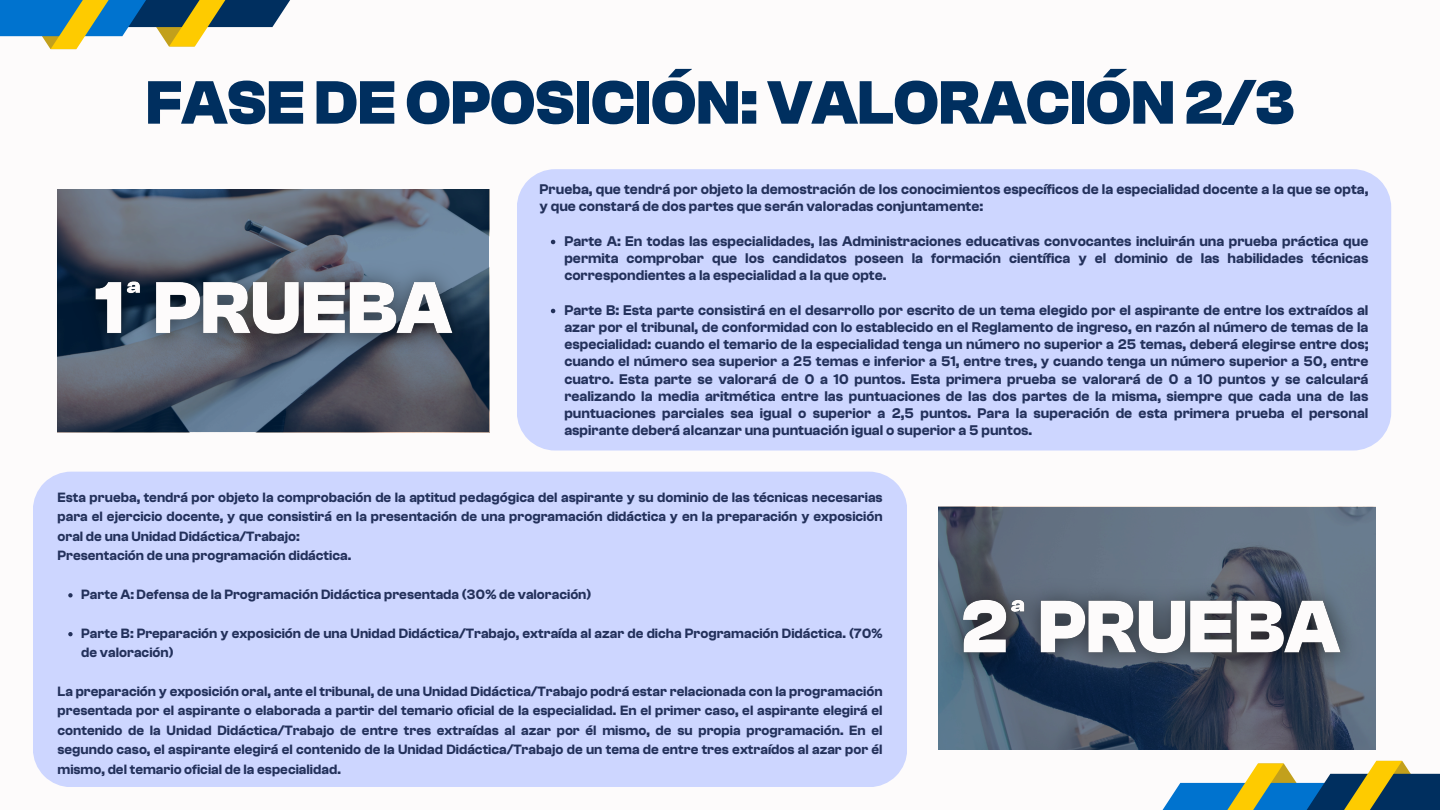
<style>
.page{position:relative;width:1440px;height:810px;background:#fdfbfb}
.page>*{position:absolute;margin:0;border:0;box-sizing:border-box;transform-origin:0 0}
.t1{font:700 63.4px "Clash Grotesk";color:#002f5f}
.t2{font:600 14.5px/17.2px "Clash Grotesk";color:#23315b;text-align:justify}
.t3{font:600 14px/19.4px "Clash Grotesk";color:#23315b}
</style>
<div class="page">
<img style="left:57px;top:189px;width:432px;height:243px">
<img style="left:938px;top:507px;width:437px;height:243px">
<div style="left:517px;top:169px;width:874px;height:282px;background:#cdd6ff"></div>
<div style="left:33px;top:472px;width:874px;height:315px;background:#cdd6ff"></div>
<svg style="left:551px;top:240px;width:4px;height:4px"></svg>
<svg style="left:551px;top:309px;width:4px;height:4px"></svg>
<img style="left:63px;top:251px;width:422px;height:119px">
<img style="left:938px;top:569px;width:436px;height:120px">
<svg style="left:0;top:0;width:290px;height:49px"></svg>
<svg style="left:1162px;top:761px;width:278px;height:49px"></svg>
<svg style="left:68px;top:593px;width:5px;height:4px"></svg>
<svg style="left:68px;top:632px;width:5px;height:4px"></svg>
<p class="t1" style="left:146px;top:67px;width:1150px">FASEDE OPOSICIÓN:VALORACIÓN2/3</p>
<h2 class="t2" style="left:540px;top:181px;width:830px">Prueba, que tendrá por objeto la demostración de los conocimientos específicos de la especialidad docente a la que se opta, y que constará de dos partes que serán valoradas conjuntamente:</h2>
<p class="t2" style="left:564px;top:233px;width:806px">Parte A: En todas las especialidades, las Administraciones educativas convocantes incluirán una prueba práctica que permita comprobar que los candidatos poseen la formación científica y el dominio de las habilidades técnicas correspondientes a la especialidad a la que opte.</p>
<h3 class="t2" style="left:564px;top:302px;width:806px">Parte B: Esta parte consistirá en el desarrollo por escrito de un tema elegido por el aspirante de entre los extraídos al azar por el tribunal, de conformidad con lo establecido en el Reglamento de ingreso, en razón al número de temas de la especialidad: cuando el temario de la especialidad tenga un número no superior a 25 temas, deberá elegirse entre dos; cuando el número sea superior a 25 temas e inferior a 51, entre tres, y cuando tenga un número superior a 50, entre cuatro. Esta parte se valorará de 0 a 10 puntos. Esta primera prueba se valorará de 0 a 10 puntos y se calculará realizando la media aritmética entre las puntuaciones de las dos partes de la misma, siempre que cada una de las puntuaciones parciales sea igual o superior a 2,5 puntos. Para la superación de esta primera prueba el personal aspirante deberá alcanzar una puntuación igual o superior a 5 puntos.</h3>
<p class="t3" style="left:57px;top:488px;width:827px">Esta prueba, tendrá por objeto la comprobación de la aptitud pedagógica del aspirante y su dominio de las técnicas necesarias para el ejercicio docente, y que consistirá en la presentación de una programación didáctica y en la preparación y exposición oral de una Unidad Didáctica/Trabajo:<br>Presentación de una programación didáctica.</p>
<p class="t3" style="left:81px;top:585px;width:512px">Parte A: Defensa de la Programación Didáctica presentada (30% de valoración)</p>
<h3 class="t3" style="left:81px;top:624px;width:803px">Parte B: Preparación y exposición de una Unidad Didáctica/Trabajo, extraída al azar de dicha Programación Didáctica. (70% de valoración)</h3>
<p class="t3" style="left:57px;top:682px;width:827px;text-align:justify">La preparación y exposición oral, ante el tribunal, de una Unidad Didáctica/Trabajo podrá estar relacionada con la programación presentada por el aspirante o elaborada a partir del temario oficial de la especialidad. En el primer caso, el aspirante elegirá el contenido de la Unidad Didáctica/Trabajo de entre tres extraídas al azar por él mismo, de su propia programación. En el segundo caso, el aspirante elegirá el contenido de la Unidad Didáctica/Trabajo de un tema de entre tres extraídos al azar por él mismo, del temario oficial de la especialidad.</p>
</div>
